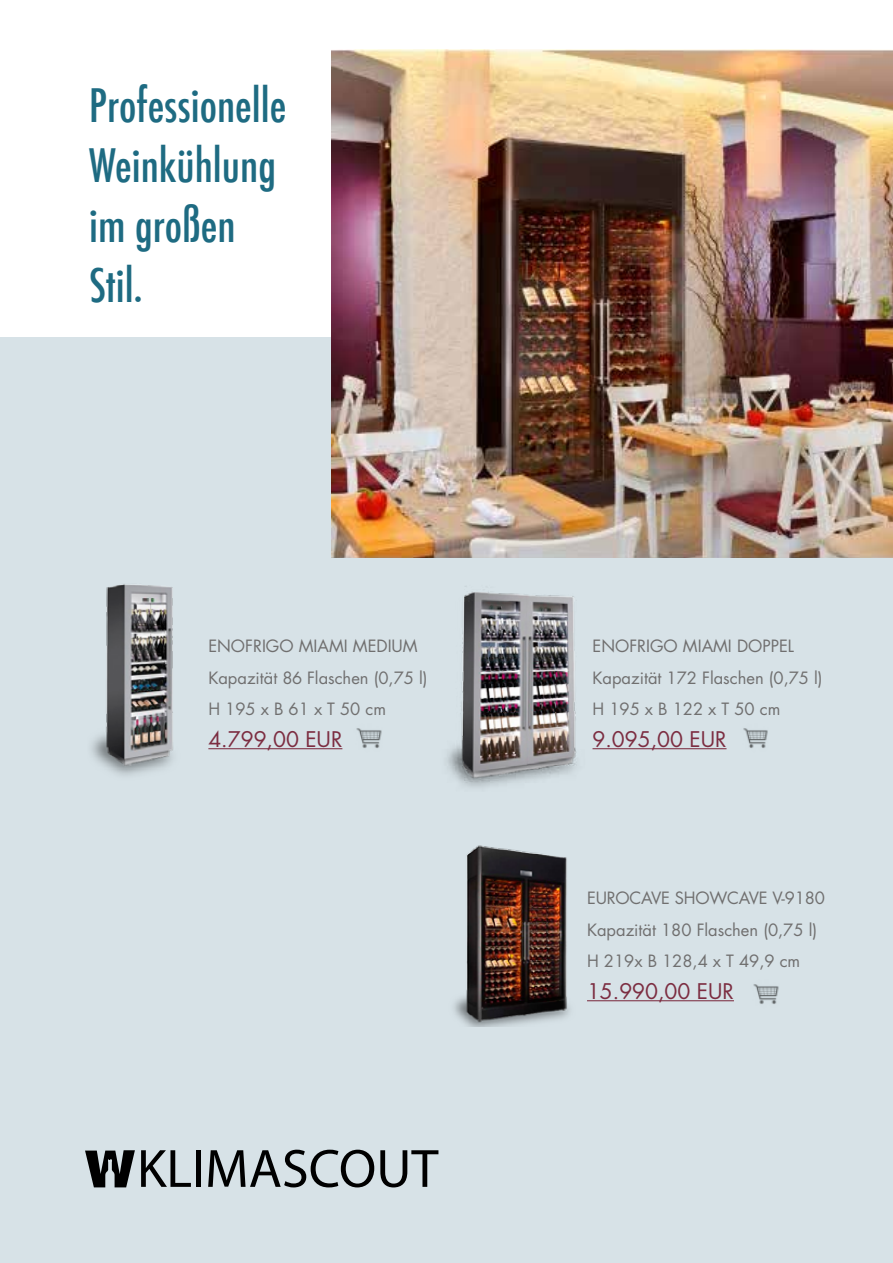
<style>
.page{position:relative;width:893px;height:1263px;background:#fff}
.page>*{position:absolute;margin:0;border:0;box-sizing:border-box;transform-origin:0 0}
.t1{font:500 condensed 45px/60px "Futura";color:#1e6b82}
.t2{font:21px "Futura Std";color:#7c2d41}
.t3{font:16.5px/31.5px "Futura Std";color:#706f6f}
</style>
<div class="page">
<div style="left:0;top:337px;width:893px;height:926px;background:#d7e2e7"></div>
<svg style="left:85px;top:1150px;width:50px;height:37px"></svg>
<svg style="left:141px;top:1150px;width:50px;height:37px"></svg>
<div style="left:196px;top:1150px;width:5px;height:37px;background:#000"></div>
<svg style="left:208px;top:1150px;width:166px;height:37px"></svg>
<svg style="left:380px;top:1150px;width:58px;height:37px"></svg>
<hr style="left:587px;top:1000px;width:147px;height:1px;background:#7c2d41">
<img style="left:753px;top:984px;width:26px;height:20px">
<img style="left:454px;top:845px;width:116px;height:182px">
<img style="left:331px;top:49px;width:562px;height:509px">
<hr style="left:208px;top:748px;width:134px;height:1px;background:#7c2d41">
<hr style="left:592px;top:748px;width:134px;height:1px;background:#7c2d41">
<img style="left:91px;top:584px;width:82px;height:192px">
<img style="left:447px;top:586px;width:130px;height:201px">
<img style="left:356px;top:728px;width:26px;height:20px">
<img style="left:743px;top:728px;width:25px;height:20px">
<h1 class="t1" style="left:89px;top:76px;width:199px">Professionelle<br>Weinkühlung im großen<br>Stil.</h1>
<p class="t3" style="left:208px;top:630px;width:221px">ENOFRIGO MIAMI MEDIUM<br>Kapazität 86 Flaschen (0,75 l)<br>H 195 x B 61 x T 50 cm</p>
<p class="t2" style="left:208px;top:725px;width:136px">4.799,00 EUR</p>
<p class="t3" style="left:592px;top:630px;width:232px">ENOFRIGO MIAMI DOPPEL<br>Kapazität 172 Flaschen (0,75 l)<br>H 195 x B 122 x T 50 cm</p>
<p class="t2" style="left:592px;top:725px;width:136px">9.095,00 EUR</p>
<p class="t3" style="left:587px;top:882px;width:239px">EUROCAVE SHOWCAVE V-9180<br>Kapazität 180 Flaschen (0,75 l)<br>H 219x B 128,4 x T 49,9 cm</p>
<p class="t2" style="left:587px;top:977px;width:148px">15.990,00 EUR</p>
</div>
